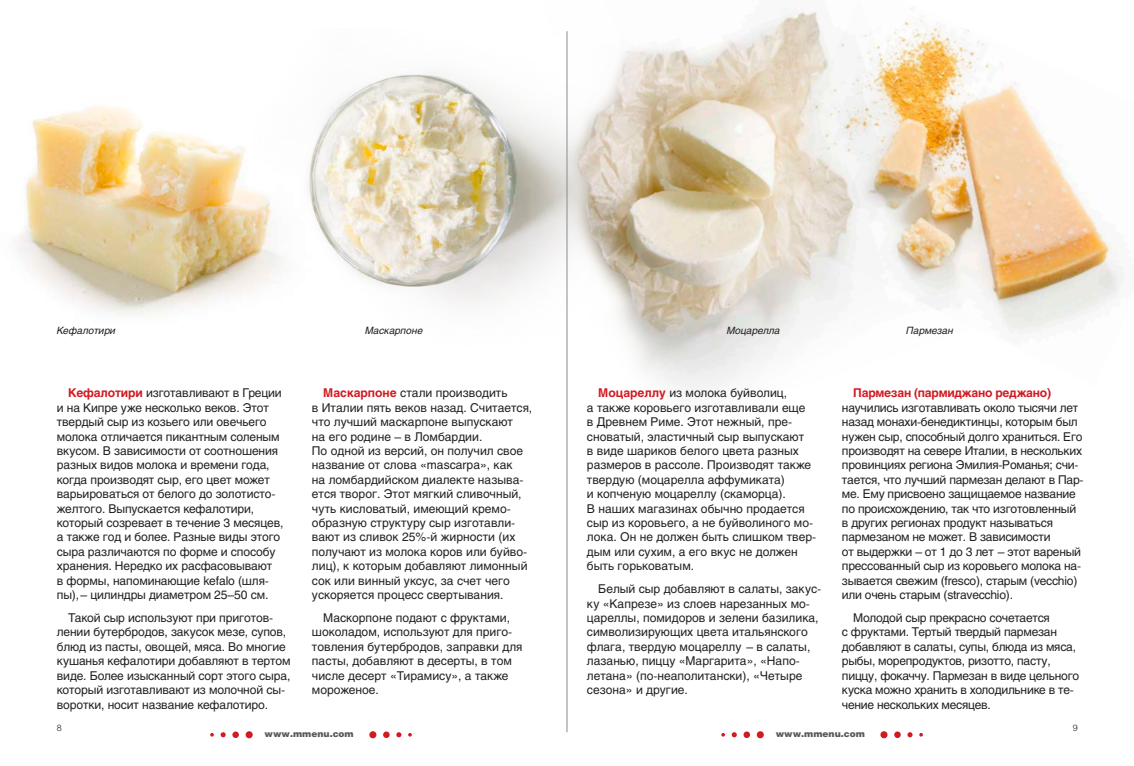
<style>
.page{position:relative;width:1134px;height:766px;background:#fff}
.page>*{position:absolute;margin:0;border:0;box-sizing:border-box;transform-origin:0 0}
.t1{font:12px/14.4px "Helios";letter-spacing:-.01em;color:#231f20}
.t2{font:700 12px "Helios";letter-spacing:-.02em;color:#d01b22}
.t3{font:italic 10px "Helios";color:#231f20}
.t4{font:900 9px "Helios";color:#58595b}
.t5{font:300 9px "Helios";color:#231f20}
.s1{font-weight:700;color:#d01b22}
</style>
<div class="page">
<img style="left:339px;top:73px;width:150px;height:231px">
<img style="left:489px;top:27px;width:271px;height:416px">
<img style="left:760px;top:7px;width:365px;height:354px">
<img style="left:16px;top:103px;width:323px;height:213px">
<hr style="left:567px;top:31px;width:1px;height:701px;background:#8a8c8e">
<div style="left:246px;top:731px;width:7px;height:7px;background:#d01b22;border-radius:50%"></div>
<div style="left:232px;top:731px;width:7px;height:6px;background:#d01b22;border-radius:50%"></div>
<svg style="left:221px;top:732px;width:5px;height:5px"></svg>
<svg style="left:210px;top:733px;width:4px;height:3px"></svg>
<div style="left:369px;top:731px;width:7px;height:7px;background:#d01b22;border-radius:50%"></div>
<div style="left:383px;top:731px;width:7px;height:6px;background:#d01b22;border-radius:50%"></div>
<svg style="left:396px;top:732px;width:5px;height:5px"></svg>
<svg style="left:408px;top:733px;width:4px;height:3px"></svg>
<div style="left:757px;top:731px;width:7px;height:7px;background:#d01b22;border-radius:50%"></div>
<div style="left:743px;top:731px;width:7px;height:6px;background:#d01b22;border-radius:50%"></div>
<svg style="left:732px;top:732px;width:5px;height:5px"></svg>
<svg style="left:721px;top:733px;width:4px;height:3px"></svg>
<div style="left:880px;top:731px;width:7px;height:7px;background:#d01b22;border-radius:50%"></div>
<div style="left:894px;top:731px;width:7px;height:6px;background:#d01b22;border-radius:50%"></div>
<svg style="left:907px;top:732px;width:5px;height:5px"></svg>
<svg style="left:919px;top:733px;width:4px;height:3px"></svg>
<p class="t3" style="left:57px;top:324px;width:61px">Кефалотири</p>
<p class="t3" style="left:365px;top:324px;width:59px">Маскарпоне</p>
<p class="t3" style="left:727px;top:324px;width:55px">Моцарелла</p>
<p class="t3" style="left:906px;top:324px;width:49px">Пармезан</p>
<p class="t1" style="left:57px;top:385px;width:228px;text-indent:11px"><span class="s1">Кефалотири</span> изготавливают в Греции и на Кипре уже несколько веков. Этот твердый сыр из козьего или овечьего молока отличается пикантным соленым вкусом. В зависимости от соотношения разных видов молока и времени года, когда производят сыр, его цвет может варьироваться от белого до золотисто&shy;желтого. Выпускается кефалотири, который созревает в течение 3 месяцев, а также год и более. Разные виды этого сыра различаются по форме и способу хранения. Нередко их расфасовывают<br>в формы, напоминающие kefalo (шля&shy;пы),– цилиндры диаметром 25–50 см.</p>
<p class="t1" style="left:57px;top:610px;width:235px;text-indent:11px">Такой сыр используют при приготов&shy;лении бутербродов, закусок мезе, супов, блюд из пасты, овощей, мяса. Во многие кушанья кефалотири добавляют в тертом виде. Более изысканный сорт этого сыра, который изготавливают из молочной сы&shy;воротки, носит название кефалотиро.</p>
<p class="t1" style="left:312px;top:385px;width:222px;text-indent:11px"><span class="s1">Маскарпоне</span> стали производить<br>в Италии пять веков назад. Считается, что лучший маскарпоне выпускают<br>на его родине – в Ломбардии.<br>По одной из версий, он получил свое название от слова «mascarpa», как<br>на ломбардийском диалекте называ&shy;ется творог. Этот мягкий сливочный, чуть кисловатый, имеющий кремо&shy;образную структуру сыр изготавли&shy;вают из сливок 25%-й жирности (их получают из молока коров или буйво&shy;лиц), к которым добавляют лимонный сок или винный уксус, за счет чего ускоряется процесс свертывания.</p>
<p class="t1" style="left:312px;top:610px;width:212px;text-indent:11px">Маскорпоне подают с фруктами, шоколадом, используют для приго&shy;товления бутербродов, заправки для пасты, добавляют в десерты, в том числе десерт «Тирамису», а также мороженое.</p>
<p class="t5" style="left:57px;top:722px;width:7px">8</p>
<p class="t4" style="left:265px;top:727px;width:91px">www.mmenu.com</p>
<p class="t1" style="left:587px;top:385px;width:231px;text-indent:11px"><span class="s1">Моцареллу</span> из молока буйволиц,<br>а также коровьего изготавливали еще<br>в Древнем Риме. Этот нежный, пре&shy;сноватый, эластичный сыр выпускают<br>в виде шариков белого цвета разных размеров в рассоле. Производят также твердую (моцарелла аффумиката)<br>и копченую моцареллу (скаморца).<br>В наших магазинах обычно продается сыр из коровьего, а не буйволиного мо&shy;лока. Он не должен быть слишком твер&shy;дым или сухим, а его вкус не должен быть горьковатым.</p>
<p class="t1" style="left:587px;top:581px;width:236px;text-indent:11px">Белый сыр добавляют в салаты, закус&shy;ку «Капрезе» из слоев нарезанных мо&shy;цареллы, помидоров и зелени базилика, символизирующих цвета итальянского флага, твердую моцареллу – в салаты, лазанью, пиццу «Маргарита», «Напо&shy;летана» (по-неаполитански), «Четыре сезона» и другие.</p>
<p class="t2" style="left:853px;top:386px;width:199px">Пармезан (пармиджано реджано)</p>
<p class="t1" style="left:842px;top:400px;width:243px">научились изготавливать около тысячи лет назад монахи-бенедиктинцы, которым был нужен сыр, способный долго храниться. Его производят на севере Италии, в нескольких провинциях региона Эмилия-Романья; счи&shy;тается, что лучший пармезан делают в Пар&shy;ме. Ему присвоено защищаемое название по происхождению, так что изготовленный в других регионах продукт называться пармезаном не может. В зависимости<br>от выдержки – от 1 до 3 лет – этот вареный прессованный сыр из коровьего молока на&shy;зывается свежим (fresco), старым (vecchio) или очень старым (stravecchio).</p>
<p class="t1" style="left:842px;top:610px;width:239px;text-indent:11px">Молодой сыр прекрасно сочетается<br>с фруктами. Тертый твердый пармезан добавляют в салаты, супы, блюда из мяса, рыбы, морепродуктов, ризотто, пасту, пиццу, фокаччу. Пармезан в виде цельного куска можно хранить в холодильнике в те&shy;чение нескольких месяцев.</p>
<p class="t4" style="left:776px;top:727px;width:91px">www.mmenu.com</p>
<p class="t5" style="left:1073px;top:722px;width:7px">9</p>
</div>
